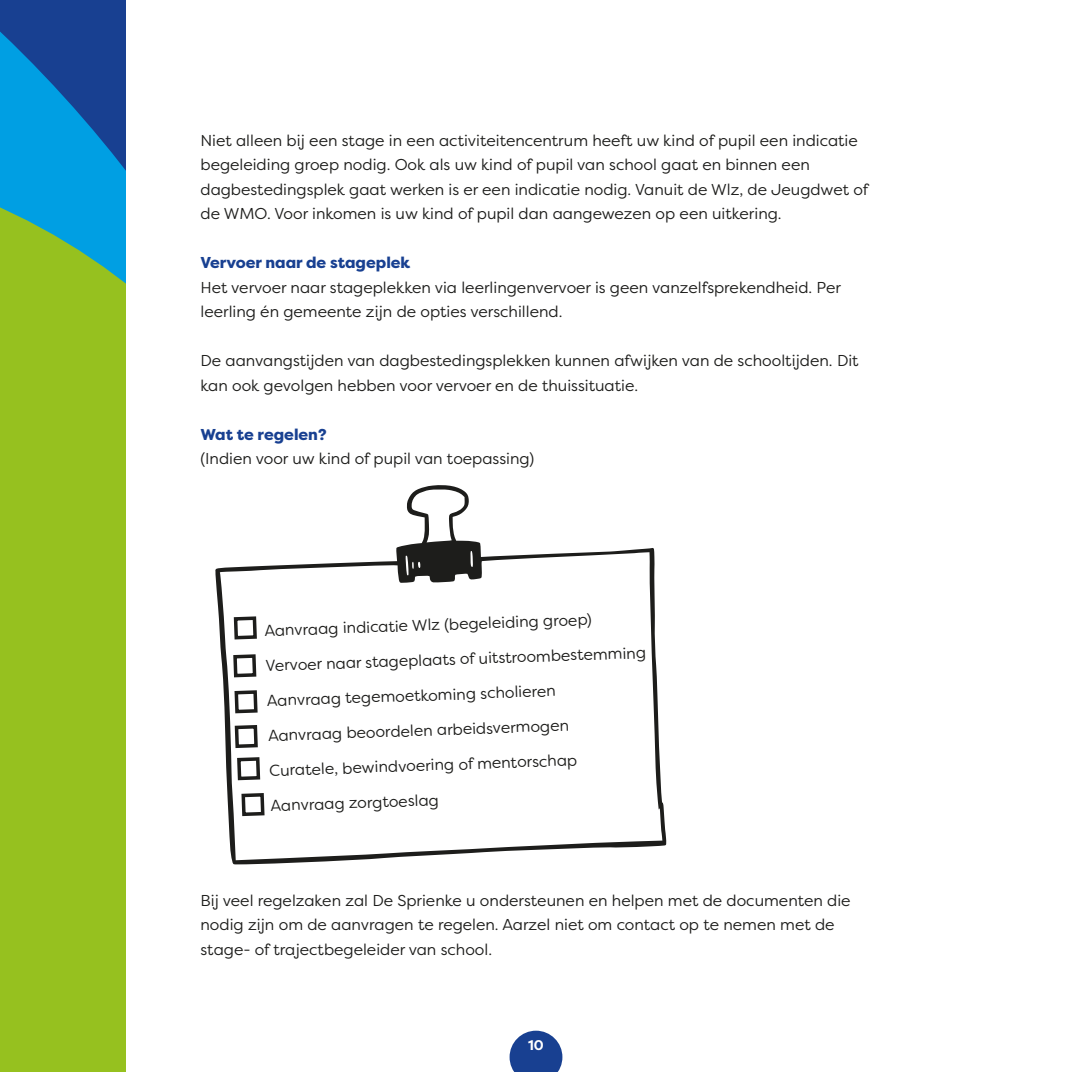
<style>
.page{position:relative;width:1072px;height:1072px;background:#fff}
.page>*{position:absolute;margin:0;border:0;box-sizing:border-box;transform-origin:0 0}
.t1{font:15.75px/24.5px "Filson Pro";color:#1d1d1b}
.t2{font:800 15.75px "Filson Pro";color:#184091}
.t3{font:700 14px "Filson Pro";color:#fff}
</style>
<div class="page">
<svg style="left:509px;top:1030px;width:53px;height:41px"></svg>
<svg style="left:0;top:0;width:125px;height:153px;background:#0f63af"></svg>
<svg style="left:0;top:153px;width:125px;height:918px;background:#87bd31"></svg>
<svg style="left:215px;top:485px;width:451px;height:380px"></svg>
<svg style="left:232px;top:614px;width:27px;height:27px"></svg>
<svg style="left:231px;top:652px;width:27px;height:27px"></svg>
<svg style="left:233px;top:688px;width:26px;height:27px"></svg>
<svg style="left:233px;top:723px;width:29px;height:59px"></svg>
<svg style="left:240px;top:791px;width:26px;height:27px"></svg>
<p class="t1" style="left:200px;top:128px;width:669px">Niet alleen bij een stage in een activiteitencentrum heeft uw kind of pupil een indicatie begeleiding groep nodig. Ook als uw kind of pupil van school gaat en binnen een dagbestedingsplek gaat werken is er een indicatie nodig. Vanuit de Wlz, de Jeugdwet of de WMO. Voor inkomen is uw kind of pupil dan aangewezen op een uitkering.</p>
<p class="t2" style="left:200px;top:253px;width:211px">Vervoer naar de stageplek</p>
<p class="t1" style="left:200px;top:275px;width:642px">Het vervoer naar stageplekken via leerlingenvervoer is geen vanzelfsprekendheid. Per leerling én gemeente zijn de opties verschillend.</p>
<p class="t1" style="left:200px;top:348px;width:659px">De aanvangstijden van dagbestedingsplekken kunnen afwijken van de schooltijden. Dit kan ook gevolgen hebben voor vervoer en de thuissituatie.</p>
<p class="t2" style="left:200px;top:424px;width:128px">Wat te regelen?</p>
<p class="t1" style="left:200px;top:446px;width:335px">(Indien voor uw kind of pupil van toepassing)</p>
<p class="t1" style="left:264px;top:618px;width:329px;rotate:-2deg">Aanvraag indicatie Wlz (begeleiding groep)</p>
<p class="t1" style="left:265px;top:653px;width:382px;rotate:-2deg">Vervoer naar stageplaats of uitstroombestemming</p>
<p class="t1" style="left:266px;top:688px;width:290px;rotate:-2deg">Aanvraag tegemoetkoming scholieren</p>
<p class="t1" style="left:268px;top:723px;width:302px;rotate:-2deg">Aanvraag beoordelen arbeidsvermogen</p>
<p class="t1" style="left:269px;top:758px;width:309px;rotate:-2deg">Curatele, bewindvoering of mentorschap</p>
<p class="t1" style="left:270px;top:793px;width:170px;rotate:-2deg">Aanvraag zorgtoeslag</p>
<p class="t1" style="left:200px;top:887px;width:651px">Bij veel regelzaken zal De Sprienke u ondersteunen en helpen met de documenten die nodig zijn om de aanvragen te regelen. Aarzel niet om contact op te nemen met de stage- of trajectbegeleider van school.</p>
<p class="t3" style="left:528px;top:1036px;width:17px">10</p>
</div>
